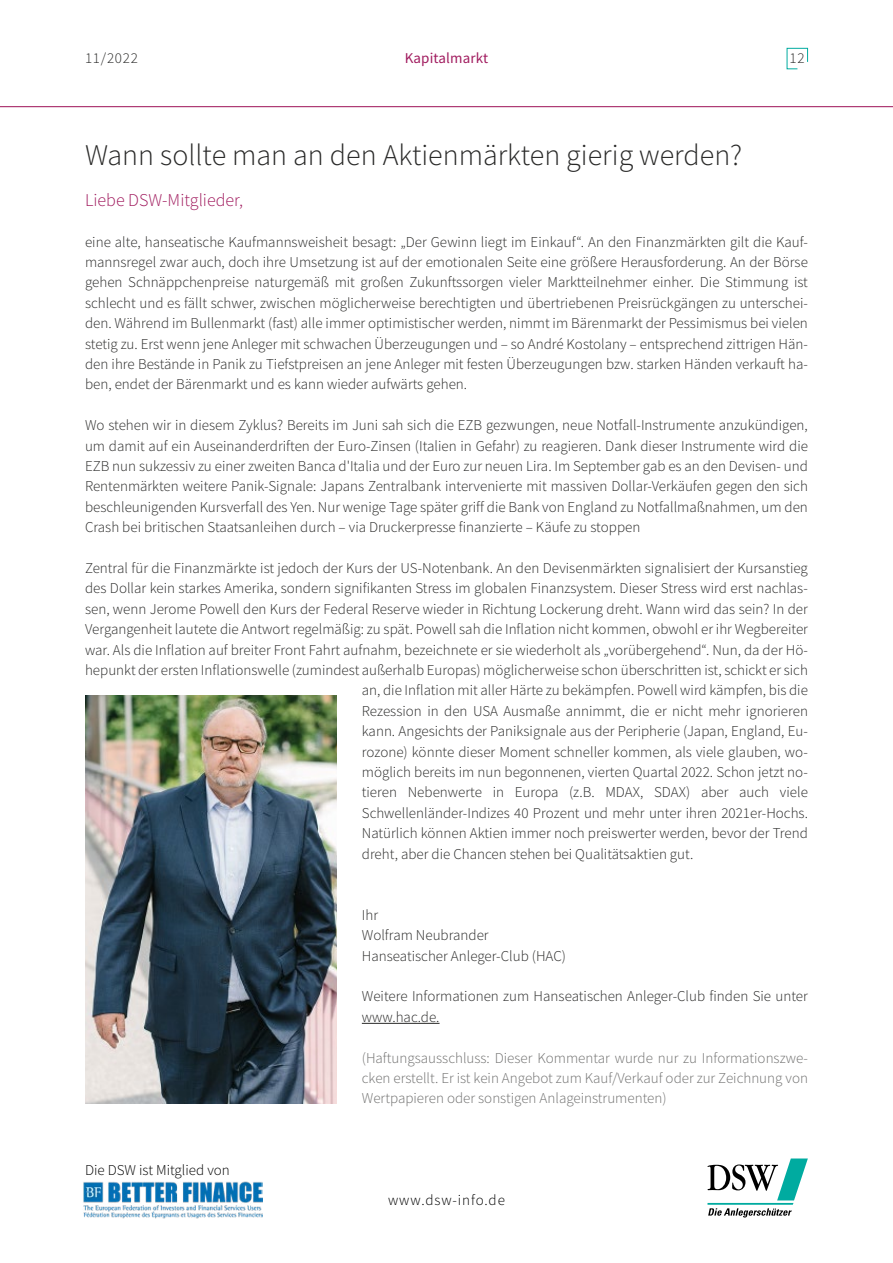
<style>
.page{position:relative;width:893px;height:1263px;background:#fff}
.page>*{position:absolute;margin:0;border:0;box-sizing:border-box;transform-origin:0 0}
.t1{font:300 30px "Source Sans Pro";color:#282827}
.t2{font:300 18px "Source Sans Pro";color:#a11c5f}
.t3{font:300 15px/20.4px "Source Sans Pro";color:#282827;text-align:justify}
.t4{font:300 15px/20.4px "Source Sans Pro";color:#6f6f6e;text-align:justify}
.t5{font:300 15px "Source Sans Pro";color:#000}
.t6{font:300 15px "Source Sans Pro";letter-spacing:.06em;color:#000}
.t7{font:15px "Source Sans Pro";letter-spacing:.01em;color:#a11c5f}
</style>
<div class="page">
<svg style="left:786px;top:48px;width:22px;height:22px"></svg>
<hr style="left:0;top:106px;width:893px;height:1px;background:#9d1057">
<svg style="left:707px;top:1158px;width:101px;height:59px"></svg>
<img style="left:83px;top:1182px;width:180px;height:37px">
<hr style="left:362px;top:1023px;width:78px;height:1px;background:#282827">
<img style="left:85px;top:695px;width:252px;height:408px">
<p class="t3" style="left:85px;top:48px;width:54px">11/2022</p>
<p class="t7" style="left:405px;top:48px;width:85px">Kapitalmarkt</p>
<p class="t3" style="left:790px;top:48px;width:17px">12</p>
<h1 class="t1" style="left:85px;top:137px;width:659px">Wann sollte man an den Aktienmärkten gierig werden?</h1>
<p class="t2" style="left:85px;top:189px;width:160px">Liebe DSW-Mitglieder,</p>
<p class="t3" style="left:85px;top:231px;width:724px">eine alte, hanseatische Kaufmannsweisheit besagt: „Der Gewinn liegt im Einkauf“. An den Finanzmärkten gilt die Kauf&shy;mannsregel zwar auch, doch ihre Umsetzung ist auf der emotionalen Seite eine größere Herausforderung. An der Börse gehen Schnäppchenpreise naturgemäß mit großen Zukunftssorgen vieler Marktteilnehmer einher. Die Stimmung ist schlecht und es fällt schwer, zwischen möglicherweise berechtigten und übertriebenen Preisrückgängen zu unterschei&shy;den. Während im Bullenmarkt (fast) alle immer optimistischer werden, nimmt im Bärenmarkt der Pessimismus bei vielen stetig zu. Erst wenn jene Anleger mit schwachen Überzeugungen und – so André Kostolany – entsprechend zittrigen Hän&shy;den ihre Bestände in Panik zu Tiefstpreisen an jene Anleger mit festen Überzeugungen bzw. starken Händen verkauft ha&shy;ben, endet der Bärenmarkt und es kann wieder aufwärts gehen.</p>
<p class="t3" style="left:85px;top:415px;width:724px">Wo stehen wir in diesem Zyklus? Bereits im Juni sah sich die EZB gezwungen, neue Notfall-Instrumente anzukündigen, um damit auf ein Auseinanderdriften der Euro-Zinsen (Italien in Gefahr) zu reagieren. Dank dieser Instrumente wird die EZB nun sukzessiv zu einer zweiten Banca d'Italia und der Euro zur neuen Lira. Im September gab es an den Devisen- und Rentenmärkten weitere Panik-Signale: Japans Zentralbank intervenierte mit massiven Dollar-Verkäufen gegen den sich beschleunigenden Kursverfall des Yen. Nur wenige Tage später griff die Bank von England zu Notfallmaßnahmen, um den Crash bei britischen Staatsanleihen durch – via Druckerpresse finanzierte – Käufe zu stoppen</p>
<p class="t3" style="left:85px;top:558px;width:724px">Zentral für die Finanzmärkte ist jedoch der Kurs der US-Notenbank. An den Devisenmärkten signalisiert der Kursanstieg</p>
<p class="t3" style="left:85px;top:578px;width:724px">des Dollar kein starkes Amerika, sondern signifikanten Stress im globalen Finanzsystem. Dieser Stress wird erst nachlas-</p>
<p class="t3" style="left:85px;top:599px;width:724px">sen, wenn Jerome Powell den Kurs der Federal Reserve wieder in Richtung Lockerung dreht. Wann wird das sein? In der</p>
<p class="t3" style="left:85px;top:619px;width:724px">Vergangenheit lautete die Antwort regelmäßig: zu spät. Powell sah die Inflation nicht kommen, obwohl er ihr Wegbereiter</p>
<p class="t3" style="left:85px;top:639px;width:724px">war. Als die Inflation auf breiter Front Fahrt aufnahm, bezeichnete er sie wiederholt als „vorübergehend“. Nun, da der Hö-</p>
<p class="t3" style="left:85px;top:660px;width:724px">hepunkt der ersten Inflationswelle (zumindest außerhalb Europas) möglicherweise schon überschritten ist, schickt er sich</p>
<p class="t3" style="left:362px;top:680px;width:448px">an, die Inflation mit aller Härte zu bekämpfen. Powell wird kämpfen, bis die</p>
<p class="t3" style="left:362px;top:701px;width:448px">Rezession in den USA Ausmaße annimmt, die er nicht mehr ignorieren</p>
<p class="t3" style="left:362px;top:721px;width:448px">kann. Angesichts der Paniksignale aus der Peripherie (Japan, England, Eu-</p>
<p class="t3" style="left:362px;top:741px;width:448px">rozone) könnte dieser Moment schneller kommen, als viele glauben, wo-</p>
<p class="t3" style="left:362px;top:762px;width:448px">möglich bereits im nun begonnenen, vierten Quartal 2022. Schon jetzt no-</p>
<p class="t3" style="left:362px;top:782px;width:448px">tieren Nebenwerte in Europa (z.B. MDAX, SDAX) aber auch viele</p>
<p class="t3" style="left:362px;top:803px;width:448px">Schwellenländer-Indizes 40 Prozent und mehr unter ihren 2021er-Hochs.</p>
<p class="t3" style="left:362px;top:823px;width:448px">Natürlich können Aktien immer noch preiswerter werden, bevor der Trend</p>
<p class="t3" style="left:362px;top:843px;width:333px">dreht, aber die Chancen stehen bei Qualitätsaktien gut.</p>
<p class="t5" style="left:85px;top:1161px;width:146px">Die DSW ist Mitglied von</p>
<p class="t3" style="left:362px;top:905px;width:206px;text-align:left">Ihr<br>Wolfram Neubrander<br>Hanseatischer Anleger-Club (HAC)</p>
<p class="t3" style="left:362px;top:986px;width:448px">Weitere Informationen zum Hanseatischen Anleger-Club finden Sie unter www.hac.de.</p>
<p class="t4" style="left:362px;top:1047px;width:448px">(Haftungsausschluss: Dieser Kommentar wurde nur zu Informationszwe&shy;cken erstellt. Er ist kein Angebot zum Kauf/Verkauf oder zur Zeichnung von Wertpapieren oder sonstigen Anlageinstrumenten)</p>
<p class="t6" style="left:388px;top:1191px;width:118px">www.dsw-info.de</p>
</div>
